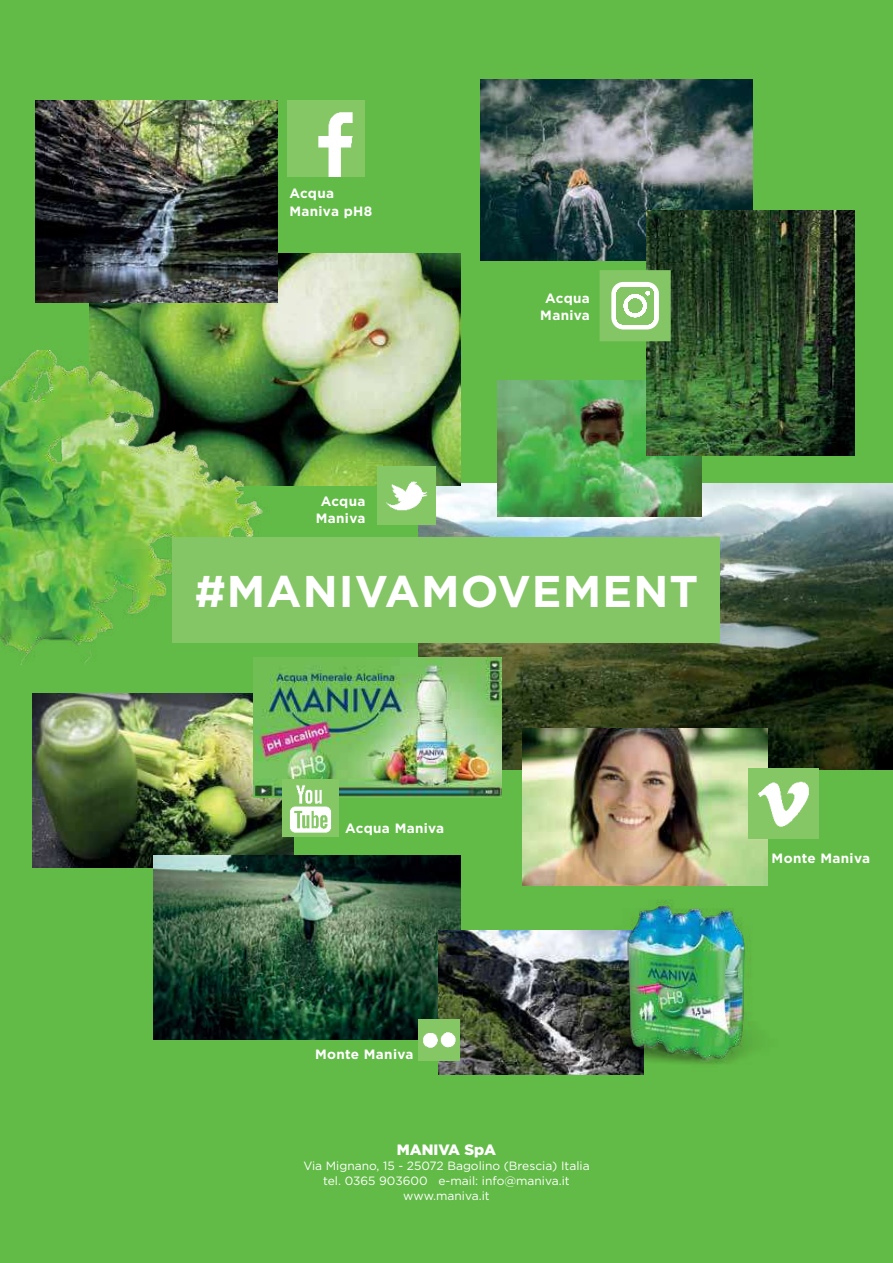
<style>
.page{position:relative;width:893px;height:1263px;background:#62bb46}
.page>*{position:absolute;margin:0;border:0;box-sizing:border-box;transform-origin:0 0}
.t1{font:700 44.4px "Gotham";letter-spacing:.025em;color:#fff}
.t2{font:900 15px "Gotham";color:#fff}
.t3{font:700 13.5px/17.5px "Gotham";letter-spacing:.025em;color:#fff;text-align:center}
.t4{font:12px/15px "Gotham";color:#fff;text-align:center}
</style>
<div class="page">
<img style="left:418px;top:483px;width:475px;height:286px">
<img style="left:89px;top:254px;width:371px;height:232px">
<img style="left:0;top:351px;width:269px;height:313px">
<img style="left:35px;top:100px;width:243px;height:202px">
<img style="left:32px;top:693px;width:261px;height:174px">
<img style="left:480px;top:79px;width:272px;height:182px">
<img style="left:497px;top:381px;width:205px;height:136px">
<img style="left:646px;top:211px;width:209px;height:245px">
<img style="left:153px;top:855px;width:307px;height:184px">
<img style="left:439px;top:930px;width:205px;height:144px">
<img style="left:253px;top:658px;width:249px;height:139px">
<img style="left:523px;top:729px;width:245px;height:157px">
<svg style="left:600px;top:270px;width:71px;height:71px;background:#9cd083"></svg>
<img style="left:748px;top:769px;width:70px;height:70px">
<img style="left:282px;top:779px;width:57px;height:57px">
<img style="left:288px;top:100px;width:77px;height:77px">
<img style="left:418px;top:1019px;width:41px;height:41px">
<img style="left:378px;top:467px;width:57px;height:57px">
<div style="left:173px;top:537px;width:547px;height:105px;background:#84c665"></div>
<img style="left:580px;top:930px;width:64px;height:141px">
<img style="left:606px;top:900px;width:148px;height:165px">
<p class="t3" style="left:289px;top:185px;width:84px;text-align:left">Acqua<br>Maniva pH8</p>
<p class="t3" style="left:316px;top:492px;width:51px">Acqua<br>Maniva</p>
<p class="t3" style="left:540px;top:289px;width:51px">Acqua<br>Maniva</p>
<h1 class="t1" style="left:195px;top:562px;width:505px">#MANIVAMOVEMENT</h1>
<p class="t3" style="left:345px;top:820px;width:101px">Acqua Maniva</p>
<p class="t3" style="left:315px;top:1045px;width:100px">Monte Maniva</p>
<p class="t2" style="left:397px;top:1139px;width:101px">MANIVA SpA</p>
<p class="t4" style="left:303px;top:1158px;width:288px">Via Mignano, 15 - 25072 Bagolino (Brescia) Italia tel. 0365 903600 e-mail: info@maniva.it www.maniva.it</p>
<p class="t3" style="left:772px;top:849px;width:100px">Monte Maniva</p>
</div>
